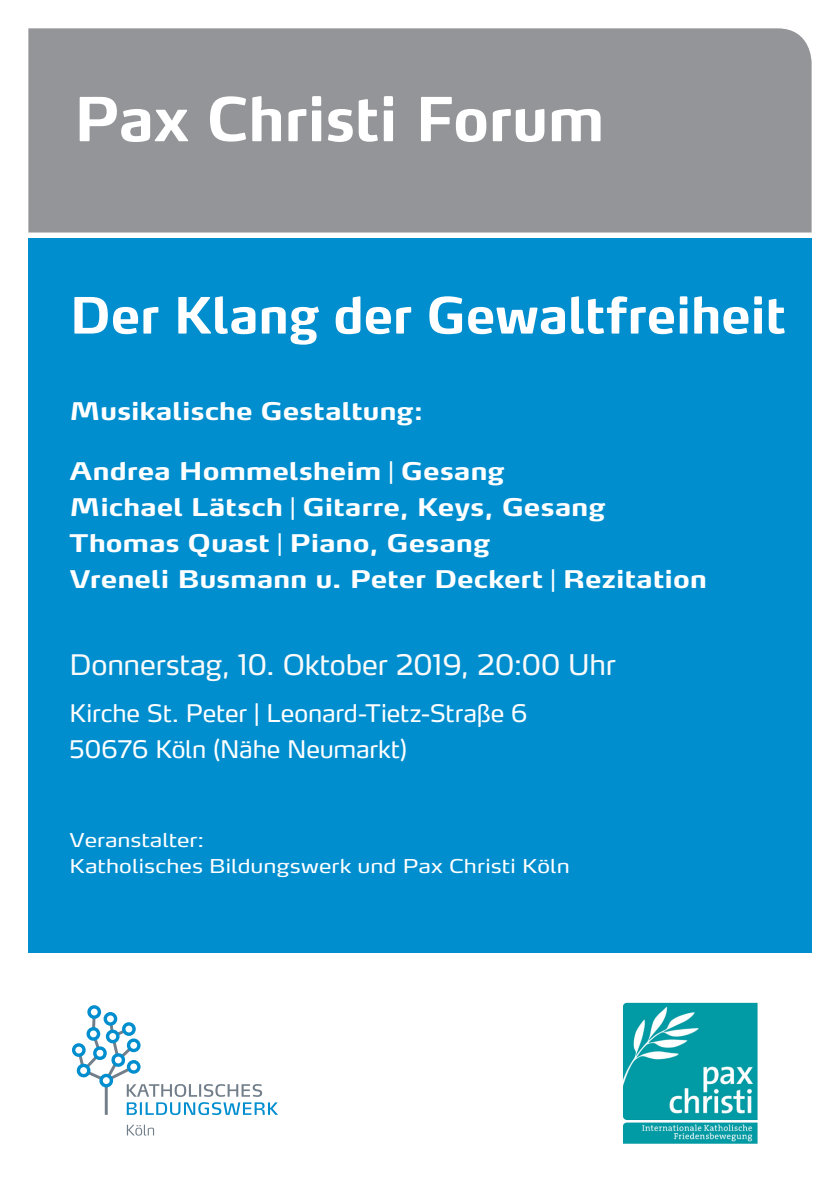
<style>
.page{position:relative;width:840px;height:1191px;background:#fff}
.page>*{position:absolute;margin:0;border:0;box-sizing:border-box;transform-origin:0 0}
._02_Veranstaltungs_T{font:700 60px "Max OT";letter-spacing:-.01em;color:#fff}
._01_Headline_2_Ordnu{font:700 49.6px "Max OT";letter-spacing:-.01em;color:#fff}
._01_Headline_2_Ordnu-2{font:28px "Max OT";letter-spacing:-.01em;color:#fafafa}
._01_Headline_2_Ordnu-3{font:700 24px/36px "Max OT";letter-spacing:-.01em;color:#fff;scale:1.16 1}
._01_Headline_2_Ordnu-4{font:24px/36px "Max OT";letter-spacing:-.005em;color:#fff}
._01_Headline_2_Ordnu-5{font:19px/26px "Max OT";letter-spacing:.005em;color:#fff;scale:1.16 1}
.s1{font-weight:400}
</style>
<div class="page">
<div style="left:28px;top:238px;width:783px;height:714px;background:#008ecf"></div>
<div style="left:28px;top:28px;width:783px;height:204px;background:#939598"></div>
<svg style="left:72px;top:1005px;width:206px;height:110px"></svg>
<svg style="left:127px;top:1124px;width:27px;height:11px"></svg>
<img style="left:623px;top:1002px;width:135px;height:142px">
<p class="_02_Veranstaltungs_T" style="left:74px;top:80px;width:532px">Pax Christi Forum</p>
<p class="_01_Headline_2_Ordnu" style="left:69px;top:282px;width:718px">Der Klang der Gewaltfreiheit</p>
<p class="_01_Headline_2_Ordnu-3" style="left:69px;top:393px;width:306px">Musikalische Gestaltung:</p>
<p class="_01_Headline_2_Ordnu-3" style="left:69px;top:453px;width:550px">Andrea Hommelsheim <span class="s1">|</span> Gesang<br>Michael Lätsch <span class="s1">|</span> Gitarre, Keys, Gesang Thomas Quast <span class="s1">|</span> Piano, Gesang<br>Vreneli Busmann u. Peter Deckert <span class="s1">|</span> Rezitation</p>
<p class="_01_Headline_2_Ordnu-2" style="left:69px;top:646px;width:547px">Donnerstag, 10. Oktober 2019, 20:00 Uhr</p>
<p class="_01_Headline_2_Ordnu-4" style="left:69px;top:695px;width:459px">Kirche St. Peter | Leonard-Tietz-Straße 6<br>50676 Köln (Nähe Neumarkt)</p>
<p class="_01_Headline_2_Ordnu-5" style="left:69px;top:826px;width:432px">Veranstalter:<br>Katholisches Bildungswerk und Pax Christi Köln</p>
</div>
